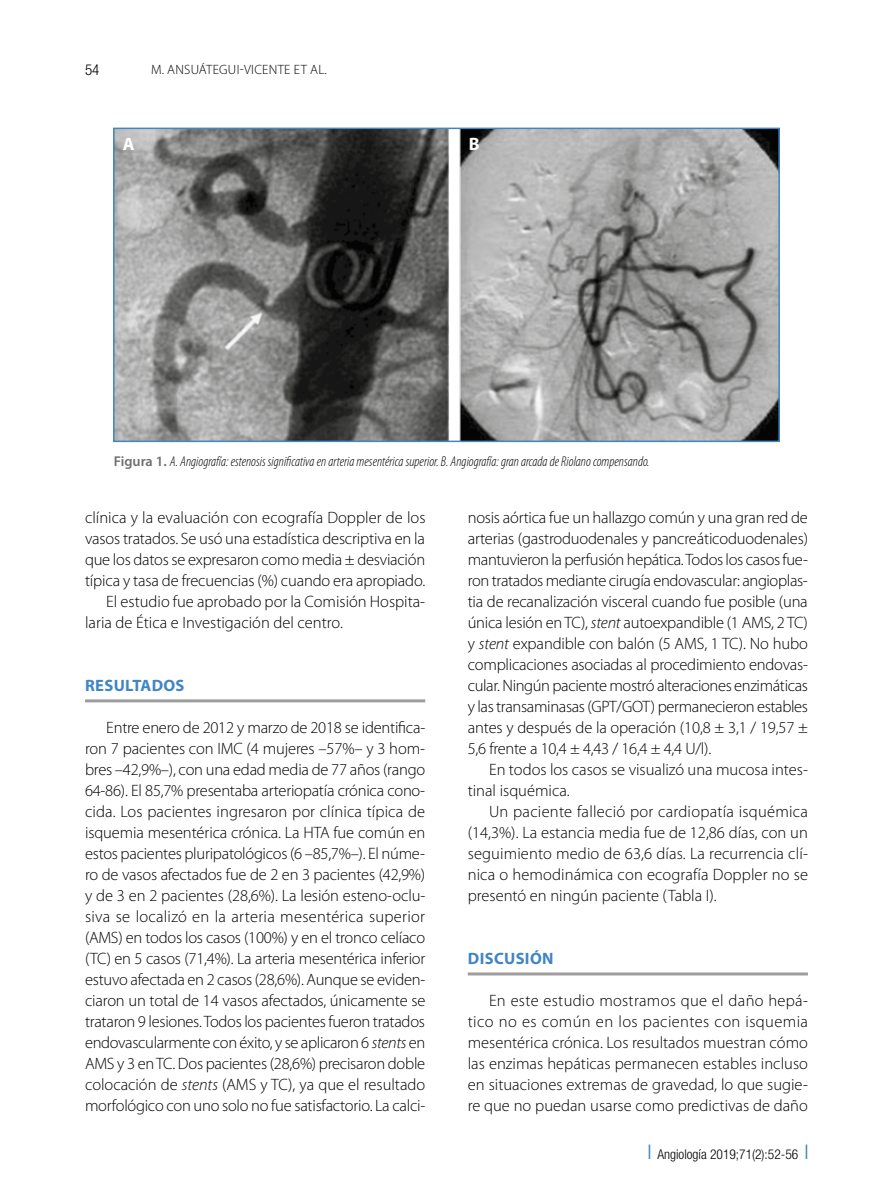
<style>
.page{position:relative;width:893px;height:1191px;background:#fff}
.page>*{position:absolute;margin:0;border:0;box-sizing:border-box;transform-origin:0 0}
.t1{font:700 18px "Myriad Pro";color:#fff}
.t2{font:300 16.5px/21px "Myriad Pro";color:#000;text-align:justify}
.t3{font:700 16.5px "Myriad Pro";letter-spacing:.02em;color:#4085c6}
.t4{font:300 condensed 15px "Helvetica Neue LT Std";color:#000}
.t5{font:italic 300 condensed 14.25px "Myriad Pro";color:#000}
.t6{font:300 condensed 13.5px "Helvetica Neue LT Std";color:#000}
.t7{font:300 13.5px "Myriad Pro";letter-spacing:.02em;color:#000}
.s1{font-weight:600;font-style:normal;font-stretch:normal;color:#706f6f}
.s2{font-style:italic}
.s3{color:#4085c6}
</style>
<div class="page">
<img style="left:116px;top:131px;width:661px;height:308px">
<div style="left:113px;top:128px;width:667px;height:314px;border:2px solid #4085c6"></div>
<hr style="left:85px;top:699px;width:340px;height:3px;background:#9d9d9c">
<hr style="left:468px;top:972px;width:340px;height:3px;background:#9d9d9c">
<p class="t4" style="left:85px;top:61px;width:16px">54</p>
<p class="t7" style="left:151px;top:62px;width:177px">M. ANSUÁTEGUI-VICENTE ET AL.</p>
<p class="t1" style="left:123px;top:133px;width:13px">A</p>
<p class="t1" style="left:469px;top:133px;width:12px">B</p>
<p class="t5" style="left:114px;top:453px;width:537px"><span class="s1">Figura 1.</span> A. Angiografía: estenosis significativa en arteria mesentérica superior. B. Angiografía: gran arcada de Riolano compensando.</p>
<p class="t2" style="left:85px;top:507px;width:342px">clínica y la evaluación con ecografía Doppler de los</p>
<p class="t2" style="left:85px;top:528px;width:341px">vasos tratados. Se usó una estadística descriptiva en la</p>
<p class="t2" style="left:85px;top:549px;width:342px">que los datos se expresaron como media ± desviación</p>
<p class="t2" style="left:85px;top:570px;width:342px">típica y tasa de frecuencias (%) cuando era apropiado.</p>
<p class="t2" style="left:106px;top:591px;width:320px">El estudio fue aprobado por la Comisión Hospita-</p>
<p class="t2" style="left:85px;top:612px;width:259px">laria de Ética e Investigación del centro.</p>
<p class="t3" style="left:85px;top:676px;width:101px">RESULTADOS</p>
<p class="t2" style="left:85px;top:717px;width:342px;text-indent:21px">Entre enero de 2012 y marzo de 2018 se identifica&shy;ron 7 pacientes con IMC (4 mujeres –57%– y 3 hom&shy;bres –42,9%–), con una edad media de 77 años (rango 64-86). El 85,7% presentaba arteriopatía crónica cono&shy;cida. Los pacientes ingresaron por clínica típica de isquemia mesentérica crónica. La HTA fue común en estos pacientes pluripatológicos (6 –85,7%–). El núme&shy;ro de vasos afectados fue de 2 en 3 pacientes (42,9%) y de 3 en 2 pacientes (28,6%). La lesión esteno-oclu&shy;siva se localizó en la arteria mesentérica superior (AMS) en todos los casos (100%) y en el tronco celíaco (TC) en 5 casos (71,4%). La arteria mesentérica inferior estuvo afectada en 2 casos (28,6%). Aunque se eviden&shy;ciaron un total de 14 vasos afectados, únicamente se trataron 9 lesiones. Todos los pacientes fueron tratados endovascularmente con éxito, y se aplicaron 6 <span class="s2">stents</span> en AMS y 3 en TC. Dos pacientes (28,6%) precisaron doble colocación de <span class="s2">stents</span> (AMS y TC), ya que el resultado morfológico con uno solo no fue satisfactorio. La calci-</p>
<p class="t2" style="left:468px;top:507px;width:342px">nosis aórtica fue un hallazgo común y una gran red de arterias (gastroduodenales y pancreáticoduodenales) mantuvieron la perfusión hepática. Todos los casos fue&shy;ron tratados mediante cirugía endovascular: angioplas&shy;tia de recanalización visceral cuando fue posible (una única lesión en TC), <span class="s2">stent</span> autoexpandible (1 AMS, 2 TC) y <span class="s2">stent</span> expandible con balón (5 AMS, 1 TC). No hubo complicaciones asociadas al procedimiento endovas&shy;cular. Ningún paciente mostró alteraciones enzimáticas y las transaminasas (GPT/GOT) permanecieron estables antes y después de la operación (10,8 ± 3,1 / 19,57 ± 5,6 frente a 10,4 ± 4,43 / 16,4 ± 4,4 U/l).</p>
<p class="t2" style="left:468px;top:759px;width:342px;text-indent:21px">En todos los casos se visualizó una mucosa intes&shy;tinal isquémica.</p>
<p class="t2" style="left:468px;top:801px;width:342px;text-indent:21px">Un paciente falleció por cardiopatía isquémica (14,3%). La estancia media fue de 12,86 días, con un seguimiento medio de 63,6 días. La recurrencia clí&shy;nica o hemodinámica con ecografía Doppler no se presentó en ningún paciente (Tabla I).</p>
<p class="t3" style="left:468px;top:949px;width:87px">DISCUSIÓN</p>
<p class="t2" style="left:468px;top:990px;width:342px;text-indent:21px">En este estudio mostramos que el daño hepá&shy;tico no es común en los pacientes con isquemia mesentérica crónica. Los resultados muestran cómo las enzimas hepáticas permanecen estables incluso en situaciones extremas de gravedad, lo que sugie&shy;re que no puedan usarse como predictivas de daño</p>
<p class="t6" style="left:648px;top:1146px;width:161px"><span class="s3">❘</span> Angiología 2019;71(2):52-56 <span class="s3">❘</span></p>
</div>
